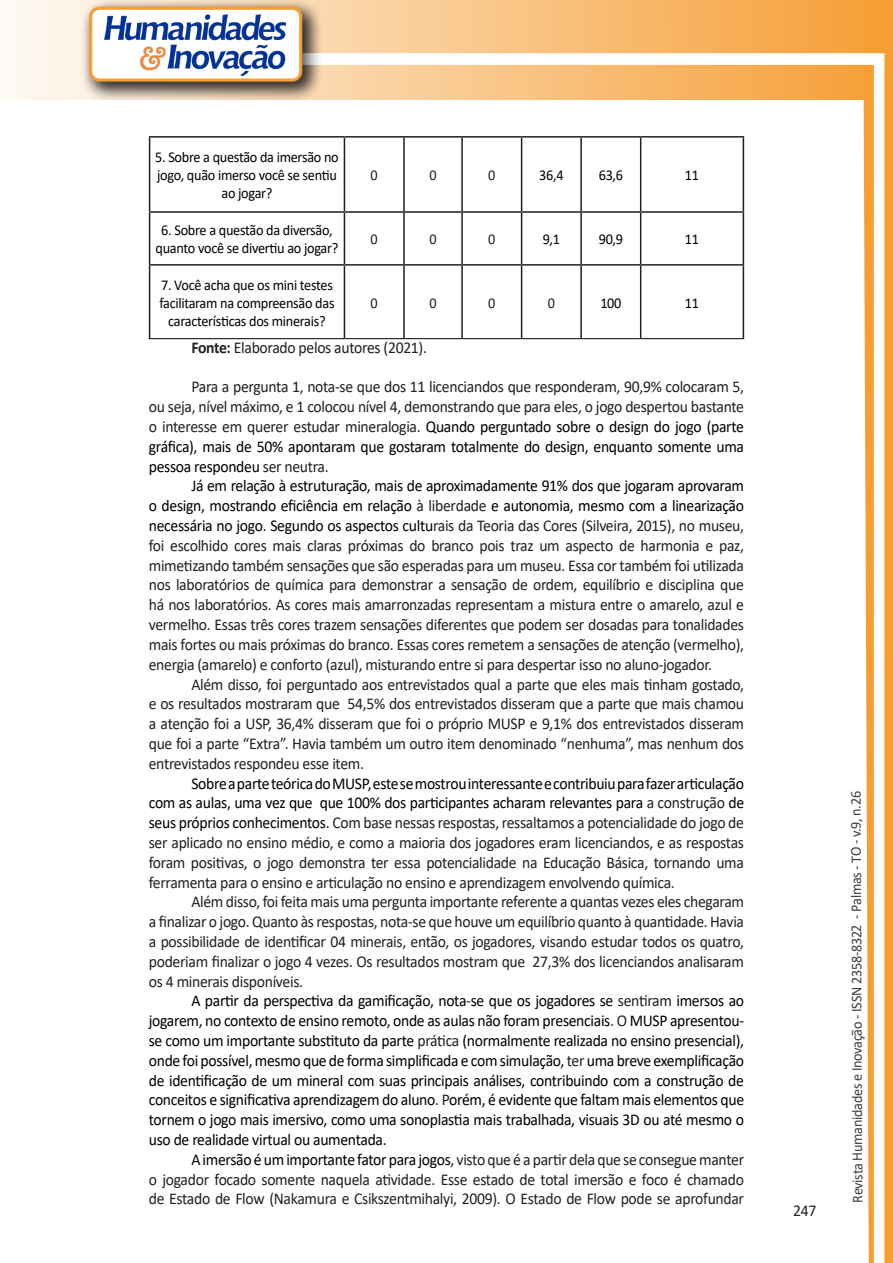
<style>
.page{position:relative;width:893px;height:1263px;background:#fff}
.page>*{position:absolute;margin:0;border:0;box-sizing:border-box;transform-origin:0 0}
.texto{font:16.5px/19.8px "Calibri";letter-spacing:-.02em;color:#231f20;text-align:justify;scale:.95 1}
.texto-2{font:16.5px/19.8px "Calibri";letter-spacing:-.02em;color:#000;text-align:justify;scale:.95 1}
.texto-3{font:15px/18px "Calibri";letter-spacing:-.02em;color:#000;text-align:center;scale:.95 1}
.t1{font:15px "Calibri";letter-spacing:-.025em;color:#3e3e3f;scale:.95 1}
.texto-4{font:15px "Calibri";color:#231f20;scale:.95 1}
.s1{font-weight:700}
.s2{color:#000}
.s3{color:#231f20}
.s4{color:#222}
</style>
<div class="page">
<svg style="left:5px;top:0;width:858px;height:100px;background:#f9c484"></svg>
<div style="left:302px;top:53px;width:582px;height:12px;background:#fff;border:2px solid #fff"></div>
<svg style="left:863px;top:0;width:30px;height:1263px"></svg>
<div style="left:81px;top:0;width:241px;height:102px;background:#231f20;opacity:.75"></div>
<svg style="left:91px;top:8px;width:210px;height:72px"></svg>
<div style="left:89px;top:7px;width:213px;height:75px;border:3px solid #f69e34;border-radius:9px"></div>
<hr style="left:149px;top:136px;width:195px;height:2px;background:#231f20">
<hr style="left:149px;top:138px;width:1px;height:73px;background:#231f20">
<hr style="left:344px;top:136px;width:60px;height:2px;background:#231f20">
<hr style="left:344px;top:138px;width:1px;height:73px;background:#231f20">
<hr style="left:404px;top:136px;width:58px;height:2px;background:#231f20">
<hr style="left:403px;top:138px;width:2px;height:73px;background:#231f20">
<hr style="left:462px;top:136px;width:60px;height:2px;background:#231f20">
<hr style="left:461px;top:138px;width:2px;height:73px;background:#231f20">
<hr style="left:522px;top:136px;width:59px;height:2px;background:#231f20">
<hr style="left:521px;top:138px;width:1px;height:73px;background:#231f20">
<hr style="left:581px;top:136px;width:60px;height:2px;background:#231f20">
<hr style="left:580px;top:138px;width:2px;height:73px;background:#231f20">
<hr style="left:641px;top:136px;width:103px;height:2px;background:#231f20">
<hr style="left:640px;top:138px;width:1px;height:73px;background:#231f20">
<hr style="left:743px;top:138px;width:1px;height:73px;background:#231f20">
<hr style="left:149px;top:211px;width:195px;height:2px;background:#231f20">
<hr style="left:149px;top:213px;width:1px;height:51px;background:#231f20">
<hr style="left:344px;top:211px;width:60px;height:2px;background:#231f20">
<hr style="left:344px;top:213px;width:1px;height:51px;background:#231f20">
<hr style="left:404px;top:211px;width:58px;height:2px;background:#231f20">
<hr style="left:403px;top:213px;width:2px;height:51px;background:#231f20">
<hr style="left:462px;top:211px;width:60px;height:2px;background:#231f20">
<hr style="left:461px;top:213px;width:2px;height:51px;background:#231f20">
<hr style="left:522px;top:211px;width:59px;height:2px;background:#231f20">
<hr style="left:521px;top:213px;width:1px;height:51px;background:#231f20">
<hr style="left:581px;top:211px;width:60px;height:2px;background:#231f20">
<hr style="left:580px;top:213px;width:2px;height:51px;background:#231f20">
<hr style="left:641px;top:211px;width:103px;height:2px;background:#231f20">
<hr style="left:640px;top:213px;width:1px;height:51px;background:#231f20">
<hr style="left:743px;top:213px;width:1px;height:51px;background:#231f20">
<hr style="left:149px;top:264px;width:195px;height:2px;background:#231f20">
<hr style="left:149px;top:266px;width:1px;height:72px;background:#231f20">
<hr style="left:344px;top:264px;width:60px;height:2px;background:#231f20">
<hr style="left:344px;top:266px;width:1px;height:72px;background:#231f20">
<hr style="left:404px;top:264px;width:58px;height:2px;background:#231f20">
<hr style="left:403px;top:266px;width:2px;height:72px;background:#231f20">
<hr style="left:462px;top:264px;width:60px;height:2px;background:#231f20">
<hr style="left:461px;top:266px;width:2px;height:72px;background:#231f20">
<hr style="left:522px;top:264px;width:59px;height:2px;background:#231f20">
<hr style="left:521px;top:266px;width:1px;height:72px;background:#231f20">
<hr style="left:581px;top:264px;width:60px;height:2px;background:#231f20">
<hr style="left:580px;top:266px;width:2px;height:72px;background:#231f20">
<hr style="left:641px;top:264px;width:103px;height:2px;background:#231f20">
<hr style="left:640px;top:266px;width:1px;height:72px;background:#231f20">
<hr style="left:743px;top:266px;width:1px;height:72px;background:#231f20">
<hr style="left:149px;top:338px;width:195px;height:1px;background:#000">
<hr style="left:344px;top:338px;width:60px;height:1px;background:#000">
<hr style="left:404px;top:338px;width:58px;height:1px;background:#000">
<hr style="left:462px;top:338px;width:60px;height:1px;background:#000">
<hr style="left:522px;top:338px;width:59px;height:1px;background:#000">
<hr style="left:581px;top:338px;width:60px;height:1px;background:#000">
<hr style="left:641px;top:338px;width:103px;height:1px;background:#000">
<p class="texto-3" style="left:155px;top:148px;width:195px">5. Sobre a questão da imersão no jogo, quão imerso você se sentiu ao jogar?</p>
<p class="texto-4" style="left:371px;top:165px;width:9px">0</p>
<p class="texto-4" style="left:429px;top:165px;width:9px">0</p>
<p class="texto-4" style="left:488px;top:165px;width:9px">0</p>
<p class="texto-3" style="left:539px;top:166px;width:27px">36,4</p>
<p class="texto-3" style="left:599px;top:166px;width:27px">63,6</p>
<p class="texto-3" style="left:685px;top:166px;width:16px">11</p>
<p class="texto-3" style="left:156px;top:221px;width:194px">6. Sobre a questão da diversão, quanto você se divertiu ao jogar?</p>
<p class="texto-4" style="left:371px;top:229px;width:9px">0</p>
<p class="texto-4" style="left:429px;top:229px;width:9px">0</p>
<p class="texto-4" style="left:488px;top:229px;width:9px">0</p>
<p class="texto-3" style="left:543px;top:230px;width:20px">9,1</p>
<p class="texto-3" style="left:599px;top:230px;width:27px">90,9</p>
<p class="texto-3" style="left:685px;top:230px;width:16px">11</p>
<p class="texto-3" style="left:159px;top:275px;width:186px">7. Você acha que os mini testes facilitaram na compreensão das características dos minerais?</p>
<p class="texto-4" style="left:371px;top:292px;width:9px">0</p>
<p class="texto-4" style="left:429px;top:292px;width:9px">0</p>
<p class="texto-4" style="left:488px;top:292px;width:9px">0</p>
<p class="texto-4" style="left:548px;top:292px;width:9px">0</p>
<p class="texto-3" style="left:600px;top:293px;width:24px">100</p>
<p class="texto-3" style="left:685px;top:293px;width:16px">11</p>
<p class="texto" style="left:191px;top:337px;width:250px"><span class="s1">Fonte:</span> Elaborado pelos autores (2021).</p>
<p class="texto" style="left:149px;top:377px;width:628px;text-indent:43px">Para a pergunta 1, nota-se que dos 11 licenciandos que responderam, 90,9% colocaram 5, ou seja, nível máximo, e 1 colocou nível 4, demonstrando que para eles, o jogo despertou bastante o interesse em querer estudar mineralogia. <span class="s2">Quando perguntado sobre o design do jogo (parte gráfica), mais de 50% apontaram que gostaram totalmente do design, enquanto somente uma pessoa respondeu</span> ser neutra.</p>
<p class="texto" style="left:149px;top:476px;width:628px;text-indent:43px"><span class="s2">Já em relação à estruturação, mais de aproximadamente 91% dos que jogaram aprovaram o design, mostrando eficiência em relação</span> à liberdade <span class="s2">e autonomia, mesmo com a linearização necessária no jogo. Segundo os aspectos cultu</span>rais da Teoria das Cores (Silveira, 2015), no museu, foi escolhido cores mais claras próximas do branco pois traz um aspecto de harmonia e paz, mimetizando também sensações que são esperadas para um museu. Essa cor também foi utilizada nos laboratórios de química para demonstrar a sensação de ordem, equilíbrio e disciplina que há nos laboratórios. As cores mais amarronzadas representam a mistura entre o amarelo, azul e vermelho. Essas três cores trazem sensações diferentes que podem ser dosadas para tonalidades mais fortes ou mais próximas do branco. Essas cores remetem a sensações de atenção (vermelho), energia (amarelo) e conforto (azul), misturando entre si para despertar isso no aluno-jogador.</p>
<p class="texto" style="left:149px;top:674px;width:628px;text-indent:43px">Além disso, foi perguntado aos entrevistados qual a parte que eles mais tinham gostado, e os resultados mostraram que 54,5% dos entrevistados disseram que a parte que mais chamou a atenção foi a USP, 36,4% disseram que foi o próprio MUSP e 9,1% dos entrevistados disseram que foi a parte “Extra”. Havia também um outro item denominado “nenhuma”, mas nenhum dos entrevistados respondeu esse item.</p>
<p class="texto" style="left:149px;top:773px;width:628px;text-indent:43px"><span class="s2">Sobre a parte teórica do MUSP, este se mostrou interessante e contribuiu para fazer articulação com as aulas, uma vez que que 100% dos participantes acharam relevantes para</span> a construção <span class="s2">de seus próprios conhecimentos.</span> Com base nessas respostas, ressaltamos a potencialidade do jogo de ser aplicado no ensino médio, e como a maioria dos jogadores eram licenciandos, e as respostas foram positivas, o jogo demonstra ter essa potencialidade na Educação Básica, tornando uma ferramenta para o ensino e articulação no ensino e aprendizagem envolvendo química.</p>
<p class="texto" style="left:149px;top:891px;width:628px;text-indent:43px">Além disso, foi feita mais uma pergunta importante referente a quantas vezes eles chegaram a finalizar o jogo. Quanto às respostas, nota-se que houve um equilíbrio quanto à quantidade. Havia a possibilidade de identificar 04 minerais, então, os jogadores, visando estudar todos os quatro, poderiam finalizar o jogo 4 vezes. Os resultados mostram que 27,3% dos licenciandos analisaram os 4 minerais disponíveis.</p>
<p class="texto-2" style="left:149px;top:990px;width:628px;text-indent:43px">A partir da perspectiva da gamificação, nota<span class="s3">-</span>se que os jogadores se <span class="s3">sentiram</span> imersos ao jogarem, no contexto de ensino remoto, onde as aulas não foram presenciais<span class="s3">. O</span> MUSP apresentou&shy;se como um importante substituto da parte <span class="s3">prática</span> (normalmente realizada no ensino presencial), onde foi possível, mesmo que de forma simplificada e com simulação, <span class="s3">ter</span> uma breve exemplificação de identificação de um mineral com suas principais análises, contribuindo com a construção de conceitos e significativa aprendizagem do aluno<span class="s3">. P</span>orém, é evidente que faltam mais elementos que tornem o jogo mais imersivo, como uma sonoplastia mais trabalhada, visuais 3D ou até mesmo o uso de realidade virtual ou aumentada.</p>
<p class="texto" style="left:149px;top:1149px;width:628px;text-indent:43px"><span class="s2">A imersão é um importante fator para jogos</span>, visto que é a partir dela que se consegue manter o jogador focado somente naquela atividade. Esse estado de total imersão e foco é chamado de Estado de Flow (<span class="s4">Nakamura e Csikszentmihalyi, 2009). O Estado de Flow pode se aprofundar</span></p>
<p class="texto" style="left:793px;top:1200px;width:26px">247</p>
<p class="t1" style="left:846px;top:1203px;width:435px;rotate:-90deg">Revista Humanidades e Inovação - ISSN 2358-8322 - Palmas - TO - v.9, n.26</p>
</div>
